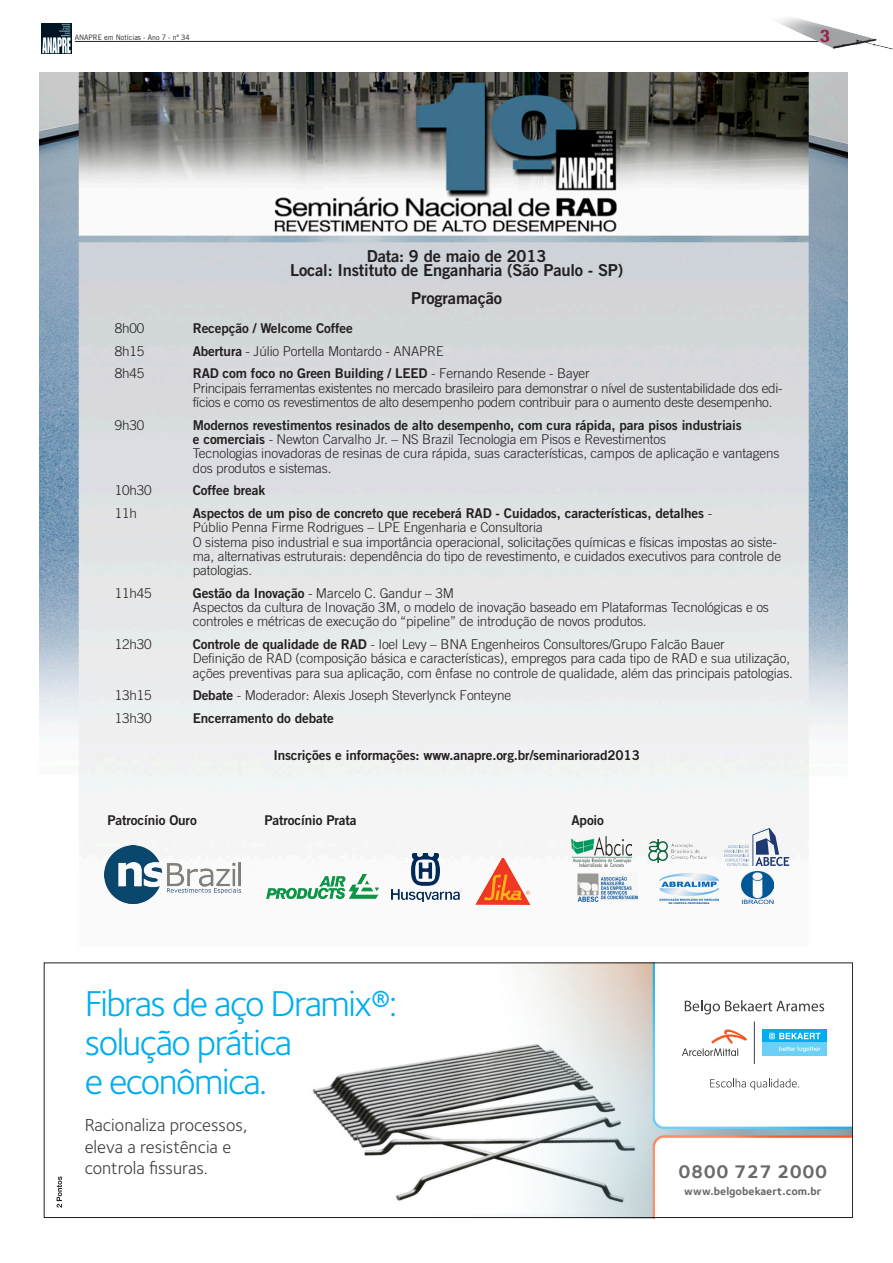
<style>
.page{position:relative;width:893px;height:1263px;background:#fff}
.page>*{position:absolute;margin:0;border:0;box-sizing:border-box;transform-origin:0 0}
.t1{font:37.2px/39px "Foundry Sterling";letter-spacing:-.04em;color:#00aeef}
.t2{font:700 18.75px "Foundry Sterling";letter-spacing:.03em;color:#69696c}
.t3{font:18px/21.6px "Foundry Sterling";color:#3e3e3f}
.t4{font:16.8px "Trade Gothic Bold Cond Twenty";color:#952649;scale:1.5 1}
.t5{font:16.5px "Trade Gothic Bold Two";letter-spacing:-.01em;color:#231f20}
.t6{font:300 13.5px/14.2px "Trade Gothic";letter-spacing:-.01em;color:#231f20}
.t7{font:13.5px/14.2px "Trade Gothic Bold Two";letter-spacing:-.01em;color:#231f20}
.t8{font:700 11.25px "Foundry Sterling";color:#69696c}
.t9{font:7.5px "Trade Gothic";color:#231f20;scale:.95 1}
.s1{font-family:"Trade Gothic Bold Two";font-weight:400}
.s2{font-family:"Trade Gothic";font-weight:300}
</style>
<div class="page">
<img style="left:40px;top:72px;width:808px;height:832px">
<hr style="left:75px;top:41px;width:757px;height:1px;background:#231f20">
<img style="left:742px;top:17px;width:151px;height:33px">
<img style="left:42px;top:24px;width:29px;height:29px">
<img style="left:104px;top:846px;width:136px;height:57px">
<img style="left:266px;top:875px;width:113px;height:24px">
<img style="left:391px;top:853px;width:70px;height:48px">
<img style="left:475px;top:859px;width:57px;height:46px">
<img style="left:649px;top:839px;width:58px;height:24px">
<img style="left:571px;top:836px;width:60px;height:30px">
<img style="left:577px;top:874px;width:60px;height:28px">
<img style="left:659px;top:874px;width:59px;height:30px">
<img style="left:742px;top:872px;width:32px;height:32px">
<svg style="left:724px;top:828px;width:65px;height:38px"></svg>
<img style="left:313px;top:964px;width:538px;height:252px">
<div style="left:44px;top:962px;width:809px;height:256px;border:1px solid #231f20"></div>
<svg style="left:57px;top:1176px;width:5px;height:32px"></svg>
<svg style="left:682px;top:1029px;width:65px;height:27px"></svg>
<hr style="left:754px;top:1021px;width:1px;height:43px;background:#3e3e3f">
<svg style="left:762px;top:1029px;width:65px;height:14px"></svg>
<div style="left:762px;top:1043px;width:65px;height:13px;background:#6bcff6"></div>
<svg style="left:769px;top:1033px;width:52px;height:6px"></svg>
<svg style="left:779px;top:1046px;width:42px;height:6px"></svg>
<svg style="left:685px;top:1000px;width:139px;height:14px"></svg>
<svg style="left:710px;top:1078px;width:89px;height:12px"></svg>
<p class="t9" style="left:75px;top:33px;width:122px">ANAPRE em Notícias - Ano 7 - nº 34</p>
<p class="t4" style="left:820px;top:25px;width:9px">3</p>
<p class="t5" style="left:367px;top:246px;width:181px">Data: 9 de maio de 2013</p>
<p class="t5" style="left:290px;top:260px;width:335px">Local: Instituto de Enganharia (São Paulo - SP)</p>
<p class="t5" style="left:411px;top:288px;width:92px">Programação</p>
<p class="t6" style="left:115px;top:321px;width:31px">8h00</p>
<p class="t7" style="left:193px;top:321px;width:162px">Recepção / Welcome Coffee</p>
<p class="t6" style="left:115px;top:344px;width:31px">8h15</p>
<p class="t6" style="left:193px;top:344px;width:252px"><span class="s1">Abertura</span> - Júlio Portella Montardo - ANAPRE</p>
<p class="t6" style="left:115px;top:366px;width:31px">8h45</p>
<p class="t7" style="left:193px;top:366px;width:398px">RAD com foco no Green Building / LEED <span class="s2">- Fernando Resende - Bayer</span></p>
<p class="t6" style="left:193px;top:381px;width:591px">Principais ferramentas existentes no mercado brasileiro para demonstrar o nível de sustentabilidade dos edi&shy;fícios e como os revestimentos de alto desempenho podem contribuir para o aumento deste desempenho.</p>
<p class="t6" style="left:115px;top:418px;width:31px">9h30</p>
<p class="t7" style="left:193px;top:418px;width:550px">Modernos revestimentos resinados de alto desempenho, com cura rápida, para pisos industriais e comerciais <span class="s2">- Newton Carvalho Jr. – NS Brazil Tecnologia em Pisos e Revestimentos</span></p>
<p class="t6" style="left:193px;top:446px;width:588px">Tecnologias inovadoras de resinas de cura rápida, suas características, campos de aplicação e vantagens</p>
<p class="t6" style="left:193px;top:460px;width:140px">dos produtos e sistemas.</p>
<p class="t6" style="left:115px;top:483px;width:38px">10h30</p>
<p class="t7" style="left:193px;top:483px;width:74px">Coffee break</p>
<p class="t6" style="left:115px;top:506px;width:24px">11h</p>
<p class="t7" style="left:193px;top:506px;width:521px">Aspectos de um piso de concreto que receberá RAD - Cuidados, características, detalhes <span class="s2">-</span></p>
<p class="t6" style="left:193px;top:520px;width:351px">Públio Penna Firme Rodrigues – LPE Engenharia e Consultoria</p>
<p class="t6" style="left:193px;top:534px;width:590px">O sistema piso industrial e sua importância operacional, solicitações químicas e físicas impostas ao siste&shy;ma, alternativas estruturais: dependência do tipo de revestimento, e cuidados executivos para controle de patologias.</p>
<p class="t6" style="left:115px;top:586px;width:38px">11h45</p>
<p class="t6" style="left:193px;top:586px;width:263px"><span class="s1">Gestão da Inovação</span> - Marcelo C. Gandur – 3M</p>
<p class="t6" style="left:193px;top:600px;width:578px">Aspectos da cultura de Inovação 3M, o modelo de inovação baseado em Plataformas Tecnológicas e os controles e métricas de execução do “pipeline” de introdução de novos produtos.</p>
<p class="t6" style="left:115px;top:637px;width:38px">12h30</p>
<p class="t6" style="left:193px;top:637px;width:533px"><span class="s1">Controle de qualidade de RAD</span> - Ioel Levy – BNA Engenheiros Consultores/Grupo Falcão Bauer</p>
<p class="t6" style="left:193px;top:651px;width:602px">Definição de RAD (composição básica e características), empregos para cada tipo de RAD e sua utilização, ações preventivas para sua aplicação, com ênfase no controle de qualidade, além das principais patologias.</p>
<p class="t6" style="left:115px;top:688px;width:38px">13h15</p>
<p class="t6" style="left:193px;top:688px;width:320px"><span class="s1">Debate</span> - Moderador: Alexis Joseph Steverlynck Fonteyne</p>
<p class="t6" style="left:115px;top:711px;width:38px">13h30</p>
<p class="t7" style="left:193px;top:711px;width:143px">Encerramento do debate</p>
<p class="t7" style="left:273px;top:748px;width:368px">Inscrições e informações: www.anapre.org.br/seminariorad2013</p>
<p class="t7" style="left:108px;top:813px;width:91px">Patrocínio Ouro</p>
<p class="t7" style="left:264px;top:813px;width:94px">Patrocínio Prata</p>
<p class="t7" style="left:571px;top:813px;width:34px">Apoio</p>
<p class="t1" style="left:85px;top:983px;width:314px">Fibras de aço Dramix®: solução prática<br>e econômica.</p>
<p class="t3" style="left:85px;top:1114px;width:164px">Racionaliza processos, eleva a resistência e controla fissuras.</p>
<p class="t2" style="left:679px;top:1161px;width:150px">0800 727 2000</p>
<p class="t8" style="left:684px;top:1184px;width:139px">www.belgobekaert.com.br</p>
</div>
